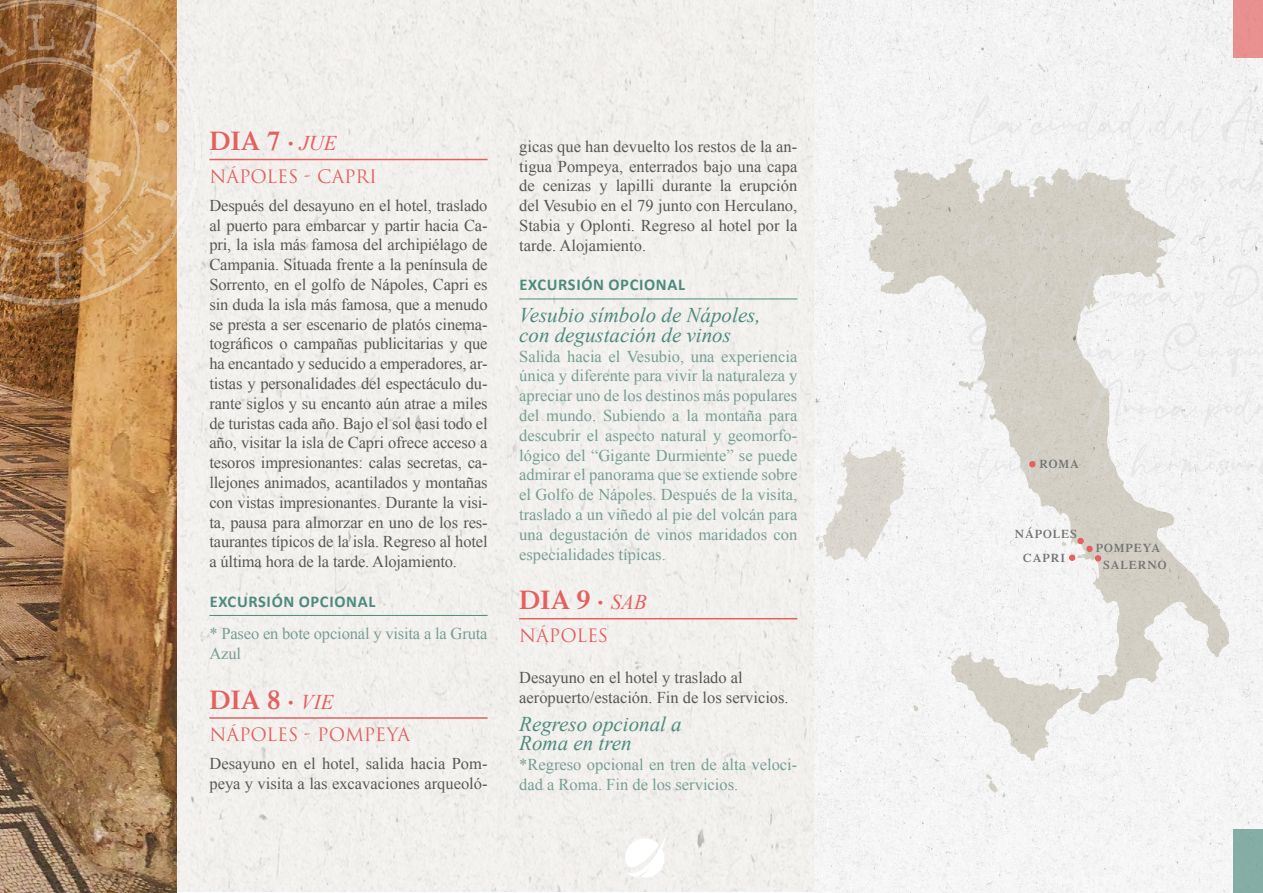
<style>
.page{position:relative;width:1263px;height:893px;background:#fff}
.page>*{position:absolute;margin:0;border:0;box-sizing:border-box;transform-origin:0 0}
.t1{font:600 27px "Times LT Std";color:#e4605e}
.t2{font:italic 21px/19.5px "Times New Roman";color:#4d8a7d}
.t3{font:18px "Trajan Pro";color:#e4605e}
.t4{font:16.5px/19.8px "Times New Roman";color:#575756;text-align:justify}
.t5{font:16.5px/19.8px "Times New Roman";color:#769e94}
.t6{font:700 16.5px "Calibri";letter-spacing:.04em;color:#4d8a7d}
.t7{font:600 12px/17.2px "Times LT Std";letter-spacing:.08em;color:#737372}
.s1{font-family:"Times New Roman";font-weight:400;font-style:italic;font-size:21px}
</style>
<div class="page">
<div style="left:176px;top:0;width:638px;height:892px;background:#f2f0ed"></div>
<img style="left:814px;top:0;width:449px;height:893px">
<svg style="left:968px;top:95px;width:54px;height:50px"></svg>
<svg style="left:1031px;top:102px;width:114px;height:38px"></svg>
<svg style="left:1155px;top:102px;width:56px;height:41px"></svg>
<svg style="left:1221px;top:96px;width:42px;height:47px"></svg>
<svg style="left:968px;top:173px;width:89px;height:29px"></svg>
<svg style="left:1068px;top:159px;width:87px;height:38px"></svg>
<svg style="left:1164px;top:164px;width:42px;height:35px"></svg>
<svg style="left:1218px;top:161px;width:45px;height:32px"></svg>
<svg style="left:968px;top:221px;width:41px;height:35px"></svg>
<svg style="left:1020px;top:216px;width:162px;height:40px;background:#d5d2ca"></svg>
<svg style="left:1192px;top:216px;width:71px;height:40px"></svg>
<svg style="left:966px;top:275px;width:100px;height:38px;background:#d2cec5"></svg>
<svg style="left:1082px;top:265px;width:102px;height:50px"></svg>
<svg style="left:1195px;top:291px;width:17px;height:22px"></svg>
<svg style="left:1223px;top:264px;width:40px;height:50px"></svg>
<svg style="left:952px;top:322px;width:311px;height:105px"></svg>
<svg style="left:1091px;top:459px;width:31px;height:17px"></svg>
<svg style="left:1131px;top:444px;width:132px;height:34px"></svg>
<svg style="left:968px;top:443px;width:106px;height:40px"></svg>
<svg style="left:1061px;top:537px;width:41px;height:25px"></svg>
<hr style="left:209px;top:159px;width:279px;height:1px;background:#e4605e">
<hr style="left:209px;top:615px;width:279px;height:1px;background:#4d8a7d">
<hr style="left:209px;top:717px;width:279px;height:2px;background:#e4605e">
<hr style="left:519px;top:299px;width:278px;height:1px;background:#4d8a7d">
<hr style="left:519px;top:618px;width:278px;height:1px;background:#e4605e">
<img style="left:0;top:411px;width:176px;height:482px">
<img style="left:0;top:377px;width:220px;height:34px">
<img style="left:0;top:0;width:220px;height:377px">
<div style="left:1233px;top:0;width:30px;height:57px;background:#e9918f"></div>
<div style="left:1233px;top:829px;width:30px;height:64px;background:#85ada5"></div>
<img style="left:625px;top:833px;width:41px;height:44px">
<h1 class="t1" style="left:209px;top:125px;width:129px">DIA 7 · <span class="s1">JUE</span></h1>
<p class="t3" style="left:209px;top:165px;width:169px">NÁPOLES - CAPRI</p>
<p class="t4" style="left:209px;top:195px;width:280px">Después del desayuno en el hotel, traslado al puerto para embarcar y partir hacia Ca&shy;pri, la isla más famosa del archipiélago de Campania. Situada frente a la península de Sorrento, en el golfo de Nápoles, Capri es sin duda la isla más famosa, que a menudo se presta a ser escenario de platós cinema&shy;tográficos o campañas publicitarias y que ha encantado y seducido a emperadores, ar&shy;tistas y personalidades del espectáculo du&shy;rante siglos y su encanto aún atrae a miles de turistas cada año. Bajo el sol casi todo el año, visitar la isla de Capri ofrece acceso a tesoros impresionantes: calas secretas, ca&shy;llejones animados, acantilados y montañas con vistas impresionantes. Durante la visi&shy;ta, pausa para almorzar en uno de los res&shy;taurantes típicos de la isla. Regreso al hotel a última hora de la tarde. Alojamiento.</p>
<p class="t6" style="left:210px;top:589px;width:167px">EXCURSIÓN OPCIONAL</p>
<p class="t5" style="left:209px;top:623px;width:280px">* Paseo en bote opcional y visita a la Gruta<br>Azul</p>
<h1 class="t1" style="left:209px;top:683px;width:126px">DIA 8 · <span class="s1">VIE</span></h1>
<p class="t3" style="left:209px;top:723px;width:202px">NÁPOLES - POMPEYA</p>
<p class="t4" style="left:209px;top:754px;width:280px">Desayuno en el hotel, salida hacia Pom&shy;peya y visita a las excavaciones arqueoló-</p>
<p class="t4" style="left:519px;top:136px;width:280px">gicas que han devuelto los restos de la an&shy;tigua Pompeya, enterrados bajo una capa de cenizas y lapilli durante la erupción del Vesubio en el 79 junto con Herculano, Stabia y Oplonti. Regreso al hotel por la tarde. Alojamiento.</p>
<p class="t6" style="left:519px;top:273px;width:167px">EXCURSIÓN OPCIONAL</p>
<p class="t2" style="left:519px;top:305px;width:243px">Vesubio símbolo de Nápoles, con degustación de vinos</p>
<p class="t5" style="left:519px;top:346px;width:280px;text-align:justify">Salida hacia el Vesubio, una experiencia única y diferente para vivir la naturaleza y apreciar uno de los destinos más populares del mundo. Subiendo a la montaña para descubrir el aspecto natural y geomorfo&shy;lógico del “Gigante Durmiente” se puede admirar el panorama que se extiende sobre el Golfo de Nápoles. Después de la visita, traslado a un viñedo al pie del volcán para una degustación de vinos maridados con especialidades típicas.</p>
<h1 class="t1" style="left:519px;top:584px;width:129px">DIA 9 · <span class="s1">SAB</span></h1>
<p class="t3" style="left:519px;top:624px;width:91px">NÁPOLES</p>
<p class="t4" style="left:519px;top:667px;width:271px">Desayuno en el hotel y traslado al aeropuerto/estación. Fin de los servicios.</p>
<p class="t2" style="left:519px;top:713px;width:164px">Regreso opcional a<br>Roma en tren</p>
<p class="t5" style="left:519px;top:754px;width:280px">*Regreso opcional en tren de alta veloci&shy;dad a Roma. Fin de los servicios.</p>
<p class="t7" style="left:1039px;top:455px;width:41px">ROMA</p>
<p class="t7" style="left:1015px;top:525px;width:63px">NÁPOLES</p>
<p class="t7" style="left:1023px;top:549px;width:43px">CAPRI</p>
<p class="t7" style="left:1103px;top:539px;width:65px;text-indent:-8px">POMPEYA<br>SALERNO</p>
</div>
